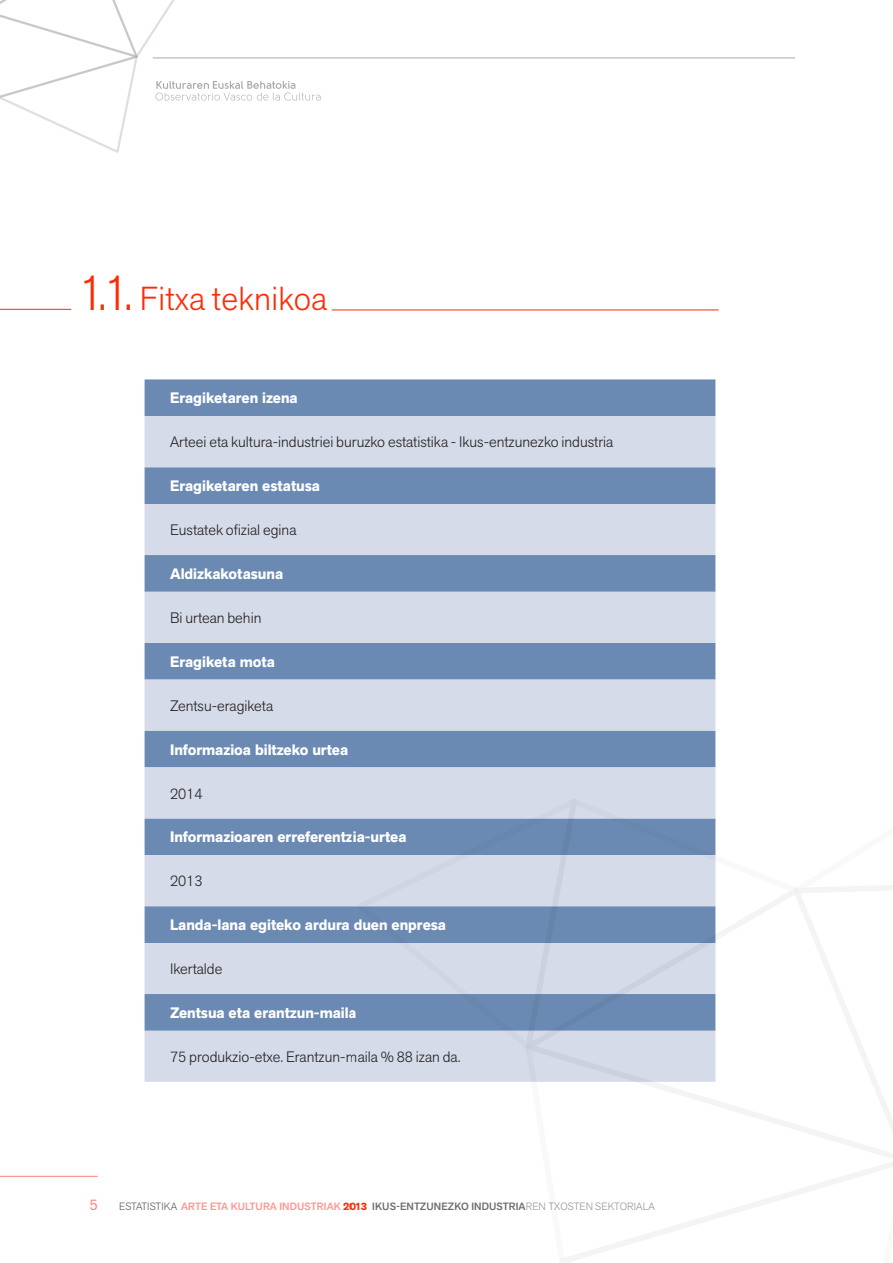
<style>
.page{position:relative;width:893px;height:1263px;background:#fff}
.page>*{position:absolute;margin:0;border:0;box-sizing:border-box;transform-origin:0 0}
.t1{font:300 33px "Akzid Grtsk Next";letter-spacing:.01em;color:#ff2b06}
.t2{font:700 15px "Akzid Grtsk Next";color:#fff}
.t3{font:300 15px "Akzid Grtsk Next";color:#231f20}
.t4{font:15px "Akzid Grtsk Next";color:#ff7f7a}
.t5{font:500 10.5px "Akzid Grtsk Next";letter-spacing:.01em;color:#ff9692}
.t6{font:500 10.5px "Akzid Grtsk Next";color:#6d6e71}
.t7{font:300 10.5px "Akzid Grtsk Next";letter-spacing:.01em;color:#939598}
.s1{font-size:49.5px}
.s2{font-weight:300;color:#58595b}
.s3{font-weight:700;color:#ff2b06}
.s4{color:#6d6e71}
</style>
<div class="page">
<hr style="left:0;top:1176px;width:98px;height:1px;background:#ff7f7a">
<hr style="left:153px;top:58px;width:642px;height:1px;background:#a7a9ac">
<svg style="left:0;top:0;width:320px;height:153px"></svg>
<hr style="left:0;top:309px;width:71px;height:1px;background:#ff2b06">
<hr style="left:332px;top:310px;width:387px;height:1px;background:#ff2b06">
<div style="left:145px;top:379px;width:570px;height:37px;background:#6b8ab3"></div>
<svg style="left:145px;top:416px;width:570px;height:666px;fill:#d5dbe9"></svg>
<svg style="left:357px;top:799px;width:168px;height:251px"></svg>
<svg style="left:525px;top:799px;width:34px;height:89px"></svg>
<svg style="left:525px;top:888px;width:34px;height:156px"></svg>
<svg style="left:525px;top:1044px;width:34px;height:38px"></svg>
<svg style="left:559px;top:763px;width:334px;height:500px"></svg>
<h1 class="t1" style="left:78px;top:277px;width:250px"><span class="s1">1.1.</span> Fitxa teknikoa</h1>
<p class="t2" style="left:170px;top:388px;width:129px">Eragiketaren izena</p>
<p class="t3" style="left:170px;top:432px;width:445px">Arteei eta kultura-industriei buruzko estatistika - I kus-entzunezko industria</p>
<p class="t2" style="left:170px;top:476px;width:151px">Eragiketaren estatusa</p>
<p class="t3" style="left:170px;top:520px;width:128px">Eustatek ofizial egina</p>
<p class="t2" style="left:170px;top:564px;width:115px">Aldizkakotasuna</p>
<p class="t3" style="left:170px;top:608px;width:93px">Bi urtean behin</p>
<p class="t2" style="left:170px;top:652px;width:106px">Eragiketa mota</p>
<p class="t3" style="left:170px;top:696px;width:105px">Zentsu-eragiketa</p>
<p class="t2" style="left:170px;top:740px;width:180px">Informazioa biltzeko urtea</p>
<p class="t3" style="left:170px;top:783px;width:34px">2014</p>
<p class="t2" style="left:170px;top:827px;width:238px">Informazioaren erreferentzia-urtea</p>
<p class="t3" style="left:170px;top:871px;width:34px">2013</p>
<p class="t2" style="left:170px;top:915px;width:277px">Landa-lana egiteko ardura duen enpresa</p>
<p class="t3" style="left:170px;top:959px;width:54px">I kertalde</p>
<p class="t2" style="left:170px;top:1003px;width:188px">Zentsua eta erantzun-maila</p>
<p class="t3" style="left:170px;top:1047px;width:292px">75 produkzio-etxe. Erantzun-maila % 88 izan da.</p>
<p class="t4" style="left:89px;top:1195px;width:10px">5</p>
<p class="t5" style="left:119px;top:1199px;width:264px"><span class="s2">ESTATISTIKA</span> ARTE ETA KULTURA INDUSTRIAK <span class="s3">2013</span> <span class="s4">IKUS</span></p>
<p class="t6" style="left:396px;top:1199px;width:12px">-ENT</p>
<p class="t6" style="left:420px;top:1199px;width:15px">ZUNE</p>
<p class="t6" style="left:448px;top:1199px;width:34px">ZKO INDUSTRIA</p>
<p class="t7" style="left:526px;top:1199px;width:77px">ren txosten sekt</p>
<p class="t7" style="left:620px;top:1199px;width:37px">oriala</p>
</div>
